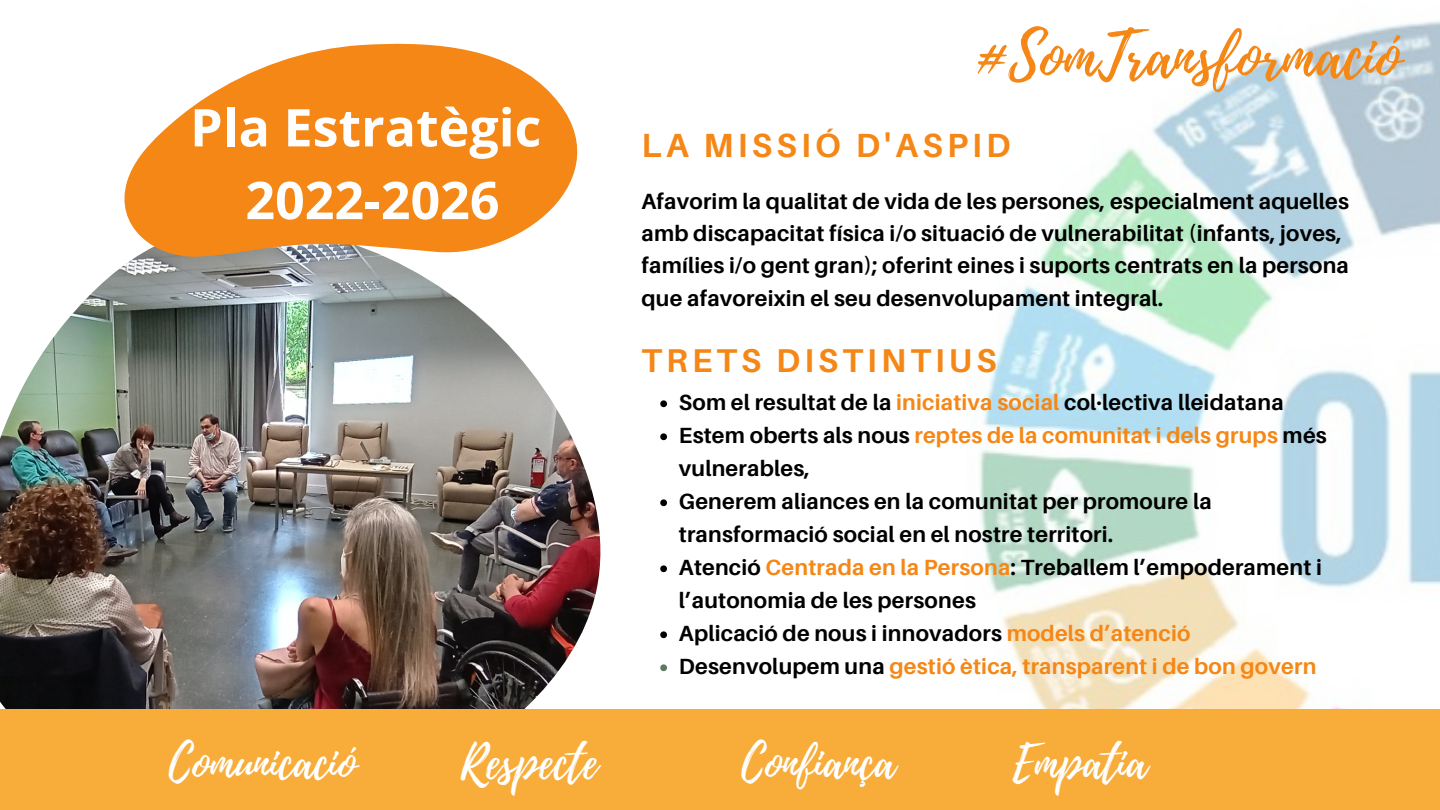
<style>
.page{position:relative;width:1440px;height:810px;background:#fff}
.page>*{position:absolute;margin:0;border:0;box-sizing:border-box;transform-origin:0 0}
.t1{font:62.7px "Playlist Script";color:#f58716}
.t2{font:700 52px "Open Sans";color:#fdfefd}
.t3{font:46.7px "Playlist Script";color:#fff}
.t4{font:700 33.5px "Aileron";letter-spacing:.125em;color:#f58716}
.t5{font:700 33px "Aileron";letter-spacing:.125em;color:#f58716}
.t6{font:700 22px/32.2px "Aileron";letter-spacing:.01em;color:#000}
.t7{font:700 22px "Aileron";letter-spacing:.01em;color:#f58716}
.s1{color:#f58716}
.s2{color:#000}
</style>
<div class="page">
<img style="left:979px;top:20px;width:461px;height:689px">
<svg style="left:660px;top:400px;width:7px;height:7px"></svg>
<svg style="left:660px;top:433px;width:7px;height:7px"></svg>
<svg style="left:660px;top:499px;width:7px;height:7px"></svg>
<svg style="left:660px;top:565px;width:7px;height:7px"></svg>
<svg style="left:660px;top:631px;width:7px;height:7px"></svg>
<svg style="left:660px;top:664px;width:7px;height:7px"></svg>
<img style="left:0;top:259px;width:601px;height:450px">
<svg style="left:124px;top:43px;width:454px;height:216px;fill:#f58716"></svg>
<div style="left:0;top:709px;width:1440px;height:101px;background:#f8ac39"></div>
<p class="t2" style="left:190px;top:91px;width:353px">Pla Estratègic</p>
<p class="t2" style="left:245px;top:164px;width:256px">2022-2026</p>
<p class="t1" style="left:975px;top:11px;width:427px">#SomTransformació</p>
<p class="t4" style="left:642px;top:125px;width:371px">LA MISSIÓ D'ASPID</p>
<p class="t6" style="left:642px;top:185px;width:709px">Afavorim la qualitat de vida de les persones, especialment aquelles amb discapacitat física i/o situació de vulnerabilitat (infants, joves, famílies i/o gent gran); oferint eines i suports centrats en la persona que afavoreixin el seu desenvolupament integral.</p>
<p class="t5" style="left:642px;top:340px;width:356px">TRETS DISTINTIUS</p>
<p class="t6" style="left:679px;top:386px;width:606px">Som el resultat de la <span class="s1">iniciativa social</span> col·lectiva lleidatana</p>
<p class="t6" style="left:679px;top:419px;width:649px;line-height:33px">Estem oberts als nous <span class="s1">reptes de la comunitat i dels grups</span> més vulnerables,</p>
<p class="t6" style="left:679px;top:485px;width:534px;line-height:33px">Generem aliances en la comunitat per promoure la transformació social en el nostre territori.</p>
<p class="t6" style="left:679px;top:551px;width:644px;line-height:33px">Atenció <span class="s1">Centrada en la Persona</span>: Treballem l’empoderament i l’autonomia de les persones</p>
<p class="t6" style="left:679px;top:617px;width:513px">Aplicació de nous i innovadors <span class="s1">models d’atenció</span></p>
<p class="t7" style="left:679px;top:653px;width:639px"><span class="s2">Desenvolupem una</span> gestió ètica, transparent i de bon govern</p>
<p class="t3" style="left:169px;top:729px;width:189px">Comunicació</p>
<p class="t3" style="left:461px;top:729px;width:138px">Respecte</p>
<p class="t3" style="left:741px;top:729px;width:155px">Confiança</p>
<p class="t3" style="left:1013px;top:729px;width:136px">Empatia</p>
</div>
